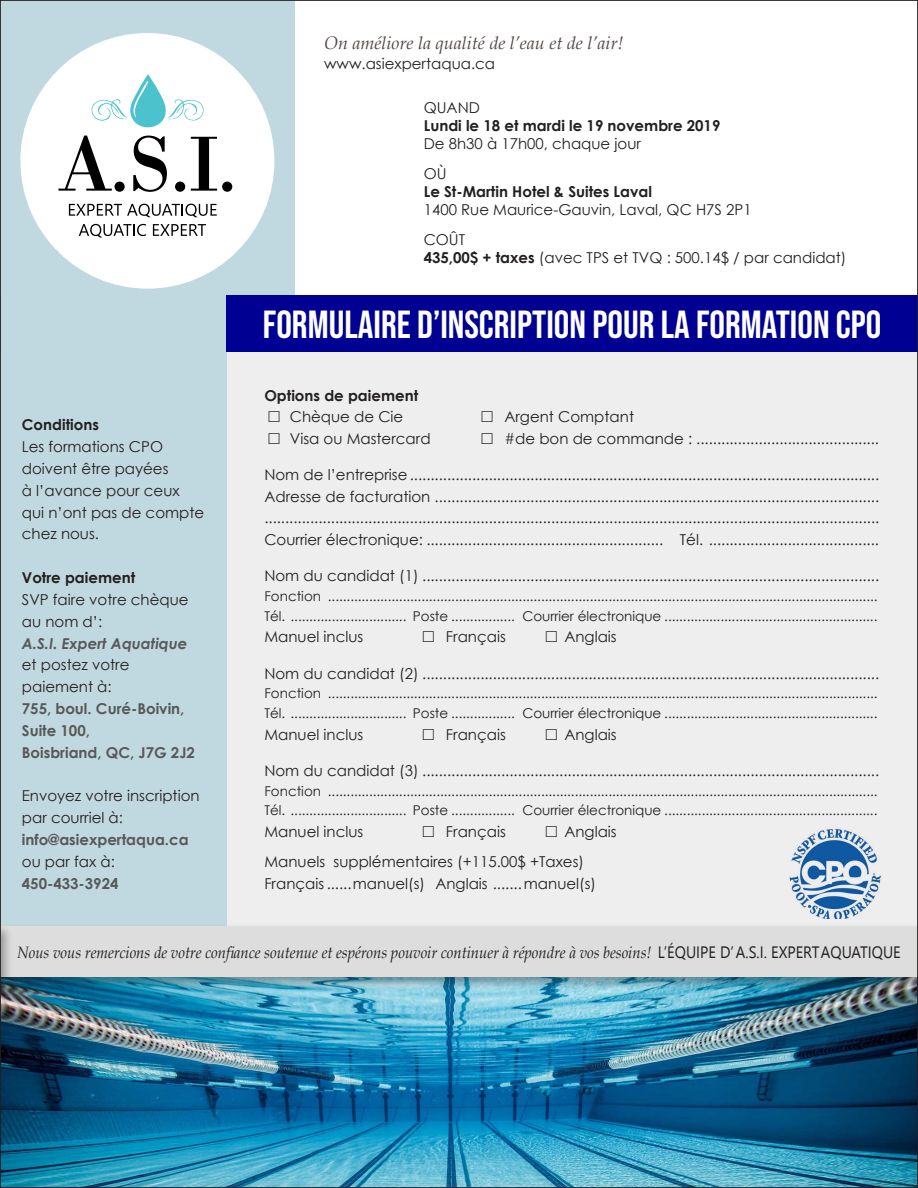
<style>
.page{position:relative;width:918px;height:1188px;background:#fff}
.page>*{position:absolute;margin:0;border:0;box-sizing:border-box;transform-origin:0 0}
.t1{font:39px "Bebas Neue";color:#fff}
.t2{font:italic 18px "Book Antiqua";color:#524a47}
.t3{font:italic 16.5px "Book Antiqua";color:#231f20;scale:.9 1}
.t4{font:15px/21.9px "Century Gothic";color:#231f20}
.t5{font:700 15px "Century Gothic";color:#231f20}
.t6{font:700 15px/21.9px "Century Gothic";color:#57585a}
.t7{font:italic 700 15px "Century Gothic";color:#57585a}
.t8{font:13.5px "Century Gothic";color:#231f20}
.s1{font-weight:700}
.s2{font-weight:400;color:#231f20}
.s3{font-family:"Segoe UI Historic";font-style:normal}
</style>
<div class="page">
<img style="left:2px;top:991px;width:914px;height:195px">
<div style="left:0;top:0;width:295px;height:952px;background:#c0d9e0"></div>
<div style="left:228px;top:339px;width:690px;height:601px;background:#eee"></div>
<div style="left:0;top:924px;width:918px;height:67px;background:#231f20;opacity:.35"></div>
<div style="left:0;top:927px;width:918px;height:50px;background:#ddd"></div>
<div style="left:0;top:924px;width:14px;height:67px;background:#231f20;opacity:.35"></div>
<div style="left:20px;top:33px;width:254px;height:256px;background:#fff;border-radius:50%"></div>
<svg style="left:91px;top:74px;width:113px;height:54px"></svg>
<svg style="left:69px;top:204px;width:148px;height:13px"></svg>
<svg style="left:79px;top:224px;width:67px;height:13px"></svg>
<svg style="left:153px;top:224px;width:53px;height:12px"></svg>
<svg style="left:58px;top:136px;width:67px;height:56px"></svg>
<svg style="left:133px;top:136px;width:34px;height:56px"></svg>
<svg style="left:175px;top:182px;width:10px;height:10px"></svg>
<svg style="left:191px;top:137px;width:41px;height:55px"></svg>
<div style="left:227px;top:295px;width:691px;height:57px;background:#000092"></div>
<img style="left:789px;top:829px;width:92px;height:90px">
<p class="t2" style="left:324px;top:31px;width:301px">On améliore la qualité de l’eau et de l’air!</p>
<p class="t4" style="left:324px;top:52px;width:173px">www.asiexpertaqua.ca</p>
<p class="t4" style="left:424px;top:96px;width:58px">QUAND</p>
<p class="t5" style="left:424px;top:114px;width:298px">Lundi le 18 et mardi le 19 novembre 2019</p>
<p class="t4" style="left:424px;top:132px;width:219px">De 8h30 à 17h00, chaque jour</p>
<p class="t4" style="left:424px;top:162px;width:24px">OÙ</p>
<p class="t5" style="left:424px;top:180px;width:230px">Le St-Martin Hotel &amp; Suites Laval</p>
<p class="t4" style="left:424px;top:198px;width:329px">1400 Rue Maurice-Gauvin, Laval, QC H7S 2P1</p>
<p class="t4" style="left:424px;top:228px;width:43px">COÛT</p>
<p class="t4" style="left:424px;top:246px;width:424px"><span class="s1">435,00$ + taxes</span> (avec TPS et TVQ : 500.14$ / par candidat)</p>
<p class="t5" style="left:22px;top:413px;width:79px">Conditions</p>
<p class="t4" style="left:22px;top:435px;width:184px">Les formations CPO doivent être payées<br>à l’avance pour ceux qui n’ont pas de compte chez nous.</p>
<p class="t5" style="left:22px;top:566px;width:115px">Votre paiement</p>
<p class="t4" style="left:22px;top:588px;width:168px">SVP faire votre chèque au nom d’:</p>
<p class="t7" style="left:22px;top:632px;width:167px">A.S.I. Expert Aquatique</p>
<p class="t4" style="left:22px;top:654px;width:109px">et postez votre paiement à:</p>
<p class="t6" style="left:22px;top:697px;width:175px">755, boul. Curé-Boivin,<br>Suite 100,<br>Boisbriand, QC, J7G 2J2</p>
<p class="t4" style="left:22px;top:785px;width:179px">Envoyez votre inscription par courriel à:</p>
<p class="t6" style="left:22px;top:828px;width:168px">info@asiexpertaqua.ca <span class="s2">ou par fax à:</span></p>
<p class="t6" style="left:22px;top:872px;width:98px">450-433-3924</p>
<p class="t1" style="left:263px;top:303px;width:620px">FORMULAIRE D’INSCRIPTION POUR LA FORMATION CPO</p>
<p class="t5" style="left:264px;top:384px;width:155px">Options de paiement</p>
<p class="t4" style="left:290px;top:406px;width:115px">Chèque de Cie</p>
<p class="t4" style="left:504px;top:406px;width:131px">Argent Comptant</p>
<p class="t4" style="left:290px;top:427px;width:142px">Visa ou Mastercard</p>
<p class="t4" style="left:504px;top:427px;width:376px">#de bon de commande : ............................................</p>
<p class="t4" style="left:264px;top:464px;width:616px">Nom de l’entreprise.................................................................................................................</p>
<p class="t4" style="left:264px;top:485px;width:616px">Adresse de facturation ...........................................................................................................</p>
<p class="t4" style="left:264px;top:507px;width:616px">....................................................................................................................................................</p>
<p class="t4" style="left:264px;top:528px;width:616px">Courrier électronique: ......................................................... Tél. .........................................</p>
<p class="t4" style="left:264px;top:565px;width:616px">Nom du candidat (1) ..............................................................................................................</p>
<p class="t8" style="left:264px;top:587px;width:615px">Fonction ...................................................................................................................................................</p>
<p class="t8" style="left:264px;top:606px;width:615px">Tél. ............................... Poste ................. Courrier électronique .........................................................</p>
<p class="t4" style="left:264px;top:626px;width:100px">Manuel inclus</p>
<p class="t4" style="left:446px;top:626px;width:61px">Français</p>
<p class="t4" style="left:564px;top:626px;width:54px">Anglais</p>
<p class="t4" style="left:264px;top:662px;width:616px">Nom du candidat (2) ..............................................................................................................</p>
<p class="t8" style="left:264px;top:684px;width:615px">Fonction ...................................................................................................................................................</p>
<p class="t8" style="left:264px;top:704px;width:615px">Tél. ............................... Poste ................. Courrier électronique .........................................................</p>
<p class="t4" style="left:264px;top:723px;width:100px">Manuel inclus</p>
<p class="t4" style="left:446px;top:723px;width:61px">Français</p>
<p class="t4" style="left:564px;top:723px;width:54px">Anglais</p>
<p class="t4" style="left:264px;top:759px;width:616px">Nom du candidat (3) ..............................................................................................................</p>
<p class="t8" style="left:264px;top:781px;width:615px">Fonction ...................................................................................................................................................</p>
<p class="t8" style="left:264px;top:801px;width:615px">Tél. ............................... Poste ................. Courrier électronique .........................................................</p>
<p class="t4" style="left:264px;top:820px;width:100px">Manuel inclus</p>
<p class="t4" style="left:446px;top:820px;width:61px">Français</p>
<p class="t4" style="left:564px;top:820px;width:54px">Anglais</p>
<p class="t4" style="left:264px;top:851px;width:321px">Manuels supplémentaires (+115.00$ +Taxes)</p>
<p class="t4" style="left:264px;top:872px;width:333px">Français ......manuel(s) Anglais .......manuel(s)</p>
<p class="t3" style="left:17px;top:941px;width:983px">Nous vous remercions de votre confiance soutenue et espérons pouvoir continuer à répondre à vos besoins! <span class="s3">L’ÉQUIPE D’ A.S.I. EXPERT AQUATIQUE</span></p>
</div>
